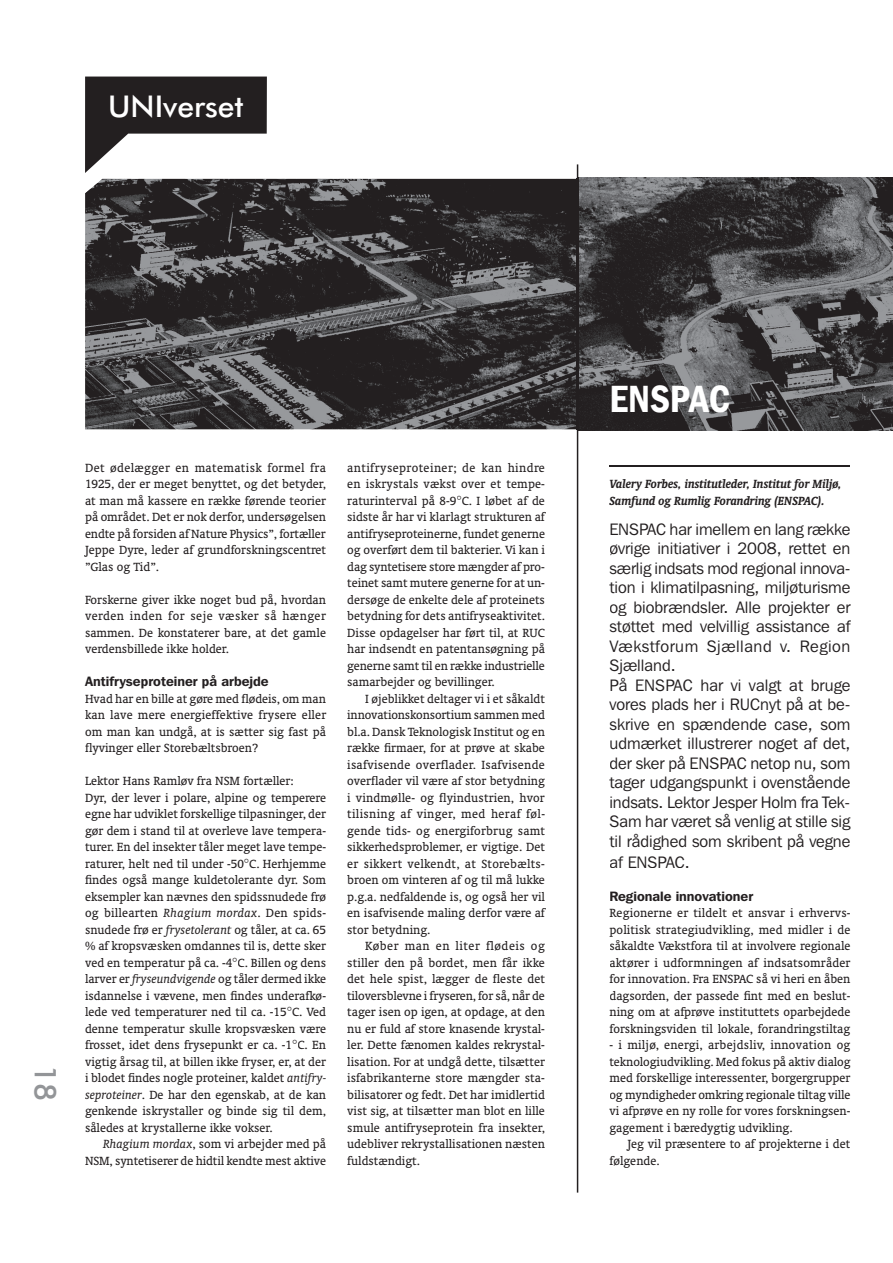
<style>
.page{position:relative;width:893px;height:1263px;background:#fff}
.page>*{position:absolute;margin:0;border:0;box-sizing:border-box;transform-origin:0 0}
.t1{font:600 condensed 39px "Franklin Gothic";color:#fff}
.t2{font:500 30px "Futura BT";color:#fff}
.t3{font:500 30px "Futura BT";color:#939598}
.t4{font:16.5px/19.5px "Franklin Gothic IT Cby BT";color:#231f20}
.t5{font:13.5px/16.5px "Oranda BT";color:#231f20;text-align:justify}
.t6{font:italic 700 13.5px/16.5px "Oranda BT";color:#231f20}
.t7{font:600 13.5px "Franklin Gothic IT Cby BT";color:#231f20}
.s1{font-style:italic}
</style>
<div class="page">
<svg style="left:85px;top:77px;width:182px;height:96px"></svg>
<img style="left:85px;top:178px;width:808px;height:252px">
<hr style="left:609px;top:466px;width:241px;height:1px;background:#231f20">
<svg style="left:577px;top:164px;width:1px;height:1028px"></svg>
<img style="left:578px;top:178px;width:1px;height:252px">
<img style="left:577px;top:179px;width:1px;height:251px">
<h2 class="t2" style="left:108px;top:88px;width:137px">UNIverset</h2>
<h2 class="t3" style="left:64px;top:1065px;width:38px;rotate:90deg">18</h2>
<p class="t5" style="left:85px;top:459px;width:242px">Det ødelægger en matematisk formel fra 1925, der er meget benyttet, og det betyder, at man må kassere en række førende teorier på området. Det er nok derfor, undersøgelsen endte på forsiden af Nature Physics”, fortæller Jeppe Dyre, leder af grundforskningscentret ”Glas og Tid”.</p>
<p class="t5" style="left:85px;top:591px;width:242px">Forskerne giver ikke noget bud på, hvordan verden inden for seje væsker så hænger sammen. De konstaterer bare, at det gamle verdensbillede ikke holder.</p>
<p class="t7" style="left:85px;top:673px;width:185px">Antifryseproteiner på arbejde</p>
<p class="t5" style="left:85px;top:690px;width:243px">Hvad har en bille at gøre med flødeis, om man kan lave mere energieffektive frysere eller om man kan undgå, at is sætter sig fast på flyvinger eller Storebæltsbroen?</p>
<p class="t5" style="left:85px;top:772px;width:242px;text-align:left">Lektor Hans Ramløv fra NSM fortæller:<br>Dyr, der lever i polare, alpine og temperere egne har udviklet forskellige tilpasninger, der gør dem i stand til at overleve lave tempera&shy;turer. En del insekter tåler meget lave tempe&shy;raturer, helt ned til under -50 C. Herhjemme findes også mange kuldetolerante dyr. Som eksempler kan nævnes den spidssnudede frø og billearten <span class="s1">Rhagium mordax</span>. Den spids&shy;snudede frø er <span class="s1">frysetolerant</span> og tåler, at ca. 65 % af kropsvæsken omdannes til is, dette sker ved en temperatur på ca. -4 C. Billen og dens larver er <span class="s1">fryseundvigende</span> og tåler dermed ikke isdannelse i vævene, men findes underafkø&shy;lede ved temperaturer ned til ca. -15 C. Ved denne temperatur skulle kropsvæsken være frosset, idet dens frysepunkt er ca. -1 C. En vigtig årsag til, at billen ikke fryser, er, at der i blodet findes nogle proteiner, kaldet <span class="s1">antifry&shy;seproteiner</span>. De har den egenskab, at de kan genkende iskrystaller og binde sig til dem, således at krystallerne ikke vokser.</p>
<p class="t5" style="left:85px;top:1135px;width:243px;text-align:right"><span class="s1">Rhagium mordax</span>, som vi arbejder med på<br>NSM, syntetiserer de hidtil kendte mest aktive</p>
<p class="t5" style="left:347px;top:459px;width:199px">antifryseproteiner; de kan hindre en iskrystals vækst over et tempe&shy;raturinterval på 8-9 C. I løbet af de sidste år har vi klarlagt strukturen af antifryseproteinerne, fundet generne og overført dem til bakterier. Vi kan i dag syntetisere store mængder af pro&shy;teinet samt mutere generne for at un&shy;dersøge de enkelte dele af proteinets betydning for dets antifryseaktivitet.<br>Disse opdagelser har ført til, at RUC har indsendt en patentansøgning på generne samt til en række industrielle samarbejder og bevillinger.</p>
<p class="t5" style="left:347px;top:690px;width:199px;text-indent:18px">I øjeblikket deltager vi i et såkaldt innovationskonsortium sammen med bl.a. Dansk Teknologisk Institut og en række firmaer, for at prøve at skabe isafvisende overflader. Isafvisende overflader vil være af stor betydning i vindmølle- og flyindustrien, hvor tilisning af vinger, med heraf føl&shy;gende tids- og energiforbrug samt sikkerhedsproblemer, er vigtige. Det er sikkert velkendt, at Storebælts&shy;broen om vinteren af og til må lukke p.g.a. nedfaldende is, og også her vil en isafvisende maling derfor være af stor betydning.</p>
<p class="t5" style="left:347px;top:937px;width:199px;text-indent:18px">Køber man en liter flødeis og stiller den på bordet, men får ikke det hele spist, lægger de fleste det tiloversblevne i fryseren, for så, når de tager isen op igen, at opdage, at den nu er fuld af store knasende krystal&shy;ler. Dette fænomen kaldes rekrystal&shy;lisation. For at undgå dette, tilsætter isfabrikanterne store mængder sta&shy;bilisatorer og fedt. Det har imidlertid vist sig, at tilsætter man blot en lille smule antifryseprotein fra insekter, udebliver rekrystallisationen næsten fuldstændigt.</p>
<h1 class="t1" style="left:609px;top:373px;width:122px">ENSPAC</h1>
<p class="t6" style="left:609px;top:475px;width:233px">Valery Forbes, institutleder, Institut for Miljø,<br>Samfund og Rumlig Forandring (ENSPAC).</p>
<p class="t4" style="left:609px;top:519px;width:243px">ENSPAC har imellem en lang række øvrige initiativer i 2008, rettet en særlig indsats mod regional innova&shy;tion i klimatilpasning, miljøturisme og biobrændsler. Alle projekter er støttet med velvillig assistance af<br>Vækstforum Sjælland v. Region<br>Sjælland.<br>På ENSPAC har vi valgt at bruge vores plads her i RUCnyt på at be&shy;skrive en spændende case, som udmærket illustrerer noget af det, der sker på ENSPAC netop nu, som tager udgangspunkt i ovenstående indsats. Lektor Jesper Holm fra Tek-<br>Sam har været så venlig at stille sig til rådighed som skribent på vegne</p>
<p class="t4" style="left:609px;top:852px;width:82px">af ENSPAC.</p>
<p class="t7" style="left:609px;top:887px;width:145px">Regionale innovationer</p>
<p class="t5" style="left:609px;top:904px;width:243px">Regionerne er tildelt et ansvar i erhvervs&shy;politisk strategiudvikling, med midler i de såkaldte Vækstfora til at involvere regionale aktører i udformningen af indsatsområder for innovation. Fra ENSPAC så vi heri en åben dagsorden, der passede fint med en beslut&shy;ning om at afprøve instituttets oparbejdede forskningsviden til lokale, forandringstiltag</p>
<p class="t5" style="left:609px;top:1036px;width:243px">- i miljø, energi, arbejdsliv, innovation og teknologiudvikling. Med fokus på aktiv dialog med forskellige interessenter, borgergrupper og myndigheder omkring regionale tiltag ville vi afprøve en ny rolle for vores forskningsen&shy;gagement i bæredygtig udvikling.</p>
<p class="t5" style="left:609px;top:1135px;width:242px;text-indent:18px">Jeg vil præsentere to af projekterne i det følgende.</p>
</div>
